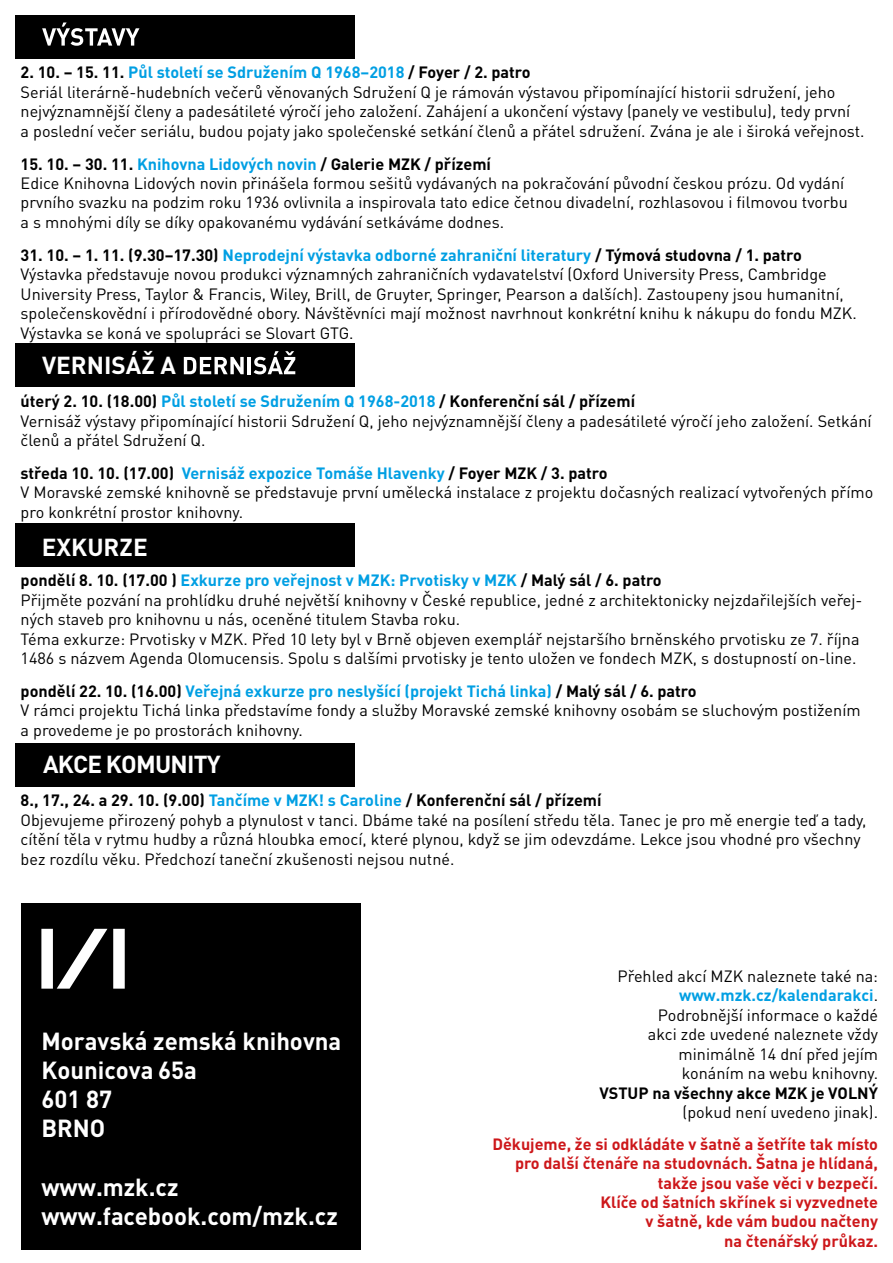
<style>
.page{position:relative;width:893px;height:1263px;background:#fff}
.page>*{position:absolute;margin:0;border:0;box-sizing:border-box;transform-origin:0 0}
.t1{font:700 24.45px/29.2px "DIN Pro";color:#fff}
.t2{font:700 24.3px "DIN Pro";color:#fff}
.t3{font:700 24.3px "DIN Pro";letter-spacing:-.03em;color:#fff}
.t4{font:16.2px/19.5px "DIN Pro";color:#000}
.t5{font:700 16.2px/19.5px "DIN Pro";color:#cd171a;text-align:right}
.t6{font:700 16.2px "DIN Pro";color:#000}
.s1{font-weight:700}
.s2{font-weight:700;color:#009fe3}
</style>
<div class="page">
<div style="left:15px;top:15px;width:340px;height:44px;background:#000"></div>
<svg style="left:42px;top:22px;width:97px;height:24px"></svg>
<div style="left:15px;top:343px;width:340px;height:44px;background:#000"></div>
<svg style="left:184px;top:357px;width:60px;height:17px"></svg>
<hr style="left:248px;top:357px;width:3px;height:17px;background:#fff">
<svg style="left:254px;top:351px;width:41px;height:23px"></svg>
<div style="left:15px;top:523px;width:340px;height:44px;background:#000"></div>
<div style="left:15px;top:743px;width:340px;height:43px;background:#000"></div>
<div style="left:21px;top:904px;width:339px;height:346px;background:#000"></div>
<svg style="left:113px;top:929px;width:12px;height:60px"></svg>
<svg style="left:41px;top:929px;width:66px;height:60px"></svg>
<p class="t4" style="left:21px;top:62px;width:845px"><span class="s1">2. 10. – 15. 11.</span> <span class="s2">Půl století se Sdružením Q 1968–2018</span> <span class="s1">/ Foyer / 2. patro<br></span>Seriál literárně-hudebních večerů věnovaných Sdružení Q je rámován výstavou připomínající historii sdružení, jeho nejvýznamnější členy a padesátileté výročí jeho založení. Zahájení a ukončení výstavy (panely ve vestibulu), tedy první<br>a poslední večer seriálu, budou pojaty jako společenské setkání členů a přátel sdružení. Zvána je ale i široká veřejnost.</p>
<p class="t4" style="left:21px;top:153px;width:829px"><span class="s1">15. 10. – 30. 11.</span> <span class="s2">Knihovna Lidových novin</span> <span class="s1">/ Galerie MZK / přízemí<br></span>Edice Knihovna Lidových novin přinášela formou sešitů vydávaných na pokračování původní českou prózu. Od vydání prvního svazku na podzim roku 1936 ovlivnila a inspirovala tato edice četnou divadelní, rozhlasovou i filmovou tvorbu a s mnohými díly se díky opakovanému vydávání setkáváme dodnes.</p>
<p class="t4" style="left:21px;top:245px;width:838px"><span class="s1">31. 10. – 1. 11. (9.30–17.30)</span> <span class="s2">Neprodejní výstavka odborné zahraniční literatury</span> <span class="s1">/ Týmová studovna / 1. patro </span>Výstavka představuje novou produkci významných zahraničních vydavatelství (Oxford University Press, Cambridge University Press, Taylor &amp; Francis, Wiley, Brill, de Gruyter, Springer, Pearson a dalších). Zastoupeny jsou humanitní, společenskovědní i přírodovědné obory. Návštěvníci mají možnost navrhnout konkrétní knihu k nákupu do fondu MZK.<br>Výstavka se koná ve spolupráci se Slovart GTG.</p>
<h2 class="t2" style="left:42px;top:349px;width:135px">VERNISÁŽ A</h2>
<p class="t4" style="left:21px;top:391px;width:852px"><span class="s1">úterý 2. 10. (18.00)</span> <span class="s2">Půl století se Sdružením Q 1968-2018</span> <span class="s1">/ Konferenční sál / přízemí<br></span>Vernisáž výstavy připomínající historii Sdružení Q, jeho nejvýznamnější členy a padesátileté výročí jeho založení. Setkání členů a přátel Sdružení Q.</p>
<p class="t4" style="left:21px;top:463px;width:854px"><span class="s1">středa 10. 10. (17.00)</span> <span class="s2">Vernisáž expozice Tomáše Hlavenky</span> <span class="s1">/ Foyer MZK / 3. patro<br></span>V Moravské zemské knihovně se představuje první umělecká instalace z projektu dočasných realizací vytvořených přímo pro konkrétní prostor knihovny.</p>
<h2 class="t2" style="left:42px;top:531px;width:107px">EXKURZE</h2>
<p class="t4" style="left:21px;top:570px;width:843px"><span class="s1">pondělí 8. 10. (17.00 )</span> <span class="s2">Exkurze pro veřejnost v MZK: Prvotisky v MZK</span> <span class="s1">/ Malý sál / 6. patro<br></span>Přijměte pozvání na prohlídku druhé největší knihovny v České republice, jedné z architektonicky nejzdařilejších veřej&shy;ných staveb pro knihovnu u nás, oceněné titulem Stavba roku.<br>Téma exkurze: Prvotisky v MZK. Před 10 lety byl v Brně objeven exemplář nejstaršího brněnského prvotisku ze 7. října 1486 s názvem Agenda Olomucensis. Spolu s dalšími prvotisky je tento uložen ve fondech MZK, s dostupností on-line.</p>
<p class="t4" style="left:21px;top:681px;width:841px"><span class="s1">pondělí 22. 10. (16.00)</span> <span class="s2">Veřejná exkurze pro neslyšící (projekt Tichá linka)</span> <span class="s1">/ Malý sál / 6. patro<br></span>V rámci projektu Tichá linka představíme fondy a služby Moravské zemské knihovny osobám se sluchovým postižením a provedeme je po prostorách knihovny.</p>
<h2 class="t3" style="left:43px;top:748px;width:179px">AKCE KOMUNITY</h2>
<p class="t4" style="left:21px;top:790px;width:847px"><span class="s1">8., 17., 24. a 29. 10. (9.00)</span> <span class="s2">Tančíme v MZK! s Caroline</span> <span class="s1">/ Konferenční sál / přízemí<br></span>Objevujeme přirozený pohyb a plynulost v tanci. Dbáme také na posílení středu těla. Tanec je pro mě energie teď a tady, cítění těla v rytmu hudby a různá hloubka emocí, které plynou, když se jim odevzdáme. Lekce jsou vhodné pro všechny bez rozdílu věku. Předchozí taneční zkušenosti nejsou nutné.</p>
<h1 class="t1" style="left:41px;top:1025px;width:301px">Moravská zemská knihovna<br>Kounicova 65a<br>601 87<br>BRNO</h1>
<h1 class="t1" style="left:41px;top:1171px;width:298px">www.mzk.cz www.facebook.com/mzk.cz</h1>
<p class="t4" style="left:617px;top:966px;width:262px;text-align:right">Přehled akcí MZK naleznete také na: <span class="s2">www.mzk.cz/kalendarakci</span>.<br>Podrobnější informace o každé<br>akci zde uvedené naleznete vždy minimálně 14 dní před jejím konáním na webu knihovny.</p>
<p class="t6" style="left:599px;top:1082px;width:280px">VSTUP na všechny akce MZK je VOLNÝ</p>
<p class="t4" style="left:683px;top:1102px;width:197px">(pokud není uvedeno jinak).</p>
<p class="t5" style="left:492px;top:1133px;width:387px">Děkujeme, že si odkládáte v šatně a šetříte tak místo pro další čtenáře na studovnách. Šatna je hlídaná, takže jsou vaše věci v bezpečí.<br>Klíče od šatních skřínek si vyzvednete<br>v šatně, kde vám budou načteny<br>na čtenářský průkaz.</p>
</div>
